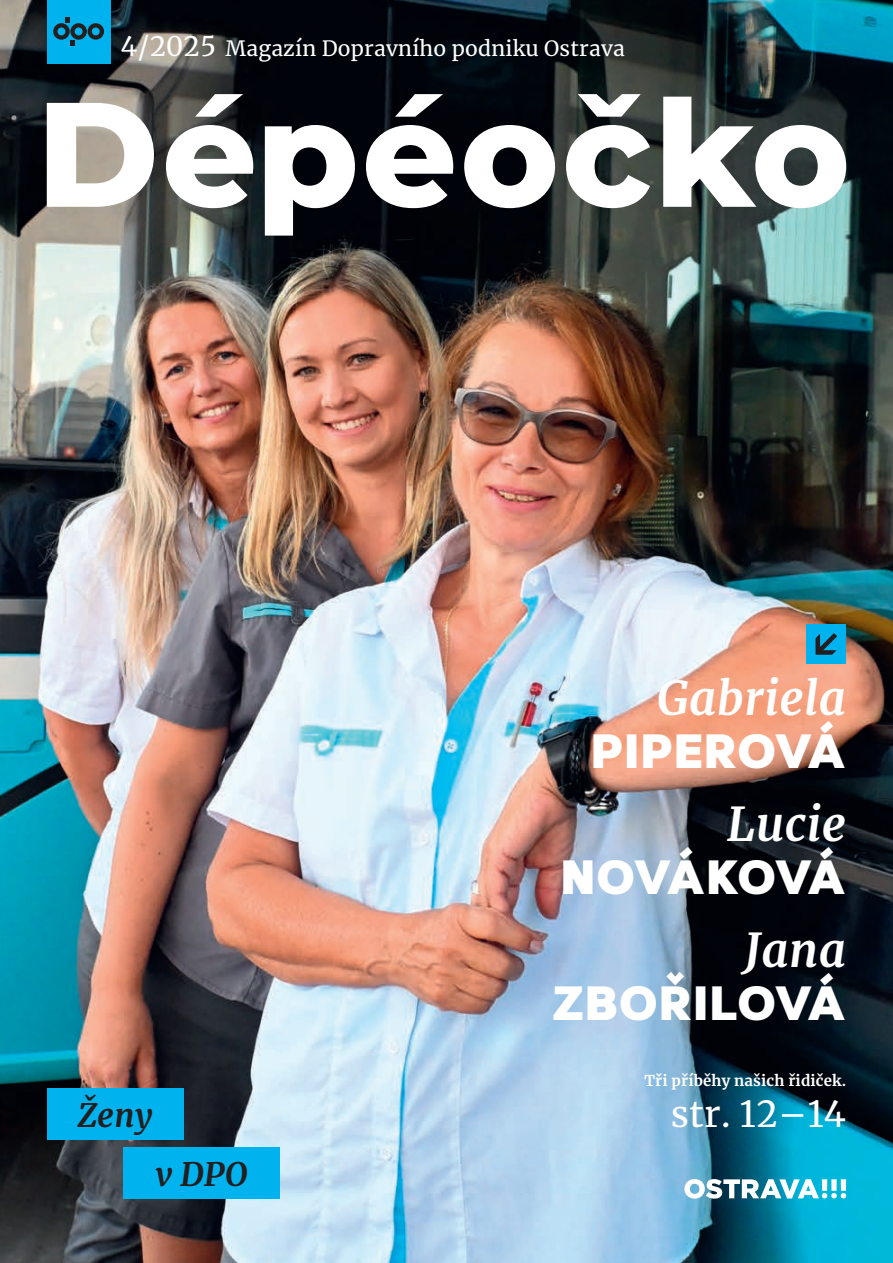
<style>
.page{position:relative;width:893px;height:1263px;background:#fff}
.page>*{position:absolute;margin:0;border:0;box-sizing:border-box;transform-origin:0 0}
.t1{font:900 48px "Corbert";letter-spacing:.01em;color:#fff}
.t2{font:900 48px "Corbert";letter-spacing:-.04em;color:#fff}
.t3{font:italic 700 46.5px "Merriweather";letter-spacing:.01em;color:#fff}
.t4{font:36px "Merriweather";letter-spacing:.01em;color:#fff}
.t5{font:italic 700 32.25px "Merriweather";letter-spacing:.01em;color:#231f20}
.t6{font:21px "Merriweather";letter-spacing:.01em;color:#fff}
.t7{font:700 15px "Merriweather";letter-spacing:.01em;color:#fff}
.s1{font-size:27px}
</style>
<div class="page">
<img style="left:0;top:0;width:893px;height:1263px">
<svg style="left:47px;top:103px;width:107px;height:104px"></svg>
<svg style="left:166px;top:94px;width:87px;height:114px"></svg>
<svg style="left:265px;top:125px;width:90px;height:111px"></svg>
<svg style="left:366px;top:94px;width:87px;height:114px"></svg>
<svg style="left:464px;top:125px;width:91px;height:83px"></svg>
<svg style="left:566px;top:94px;width:84px;height:114px"></svg>
<svg style="left:663px;top:97px;width:183px;height:111px"></svg>
<div style="left:47px;top:0;width:64px;height:63px;background:#00b3ef"></div>
<svg style="left:53px;top:17px;width:51px;height:29px"></svg>
<svg style="left:684px;top:1179px;width:162px;height:20px"></svg>
<div style="left:806px;top:624px;width:40px;height:40px;background:#00b3ef"></div>
<svg style="left:815px;top:633px;width:22px;height:22px"></svg>
<div style="left:123px;top:1148px;width:157px;height:51px;background:#00b3ef"></div>
<div style="left:47px;top:1088px;width:136px;height:51px;background:#00b3ef"></div>
<p class="t6" style="left:121px;top:34px;width:506px"><span class="s1">4/2025</span> Magazín Dopravního podniku Ostrava</p>
<h3 class="t5" style="left:78px;top:1092px;width:76px">Ženy</h3>
<h3 class="t5" style="left:155px;top:1152px;width:94px">v DPO</h3>
<h2 class="t3" style="left:657px;top:666px;width:191px">Gabriela</h2>
<h1 class="t1" style="left:591px;top:711px;width:257px">PIPEROVÁ</h1>
<h2 class="t3" style="left:727px;top:792px;width:120px">Lucie</h2>
<h1 class="t2" style="left:561px;top:837px;width:287px">NOVÁKOVÁ</h1>
<h2 class="t3" style="left:744px;top:918px;width:103px">Jana</h2>
<h1 class="t1" style="left:552px;top:963px;width:295px">ZBOŘILOVÁ</h1>
<p class="t7" style="left:644px;top:1070px;width:203px">Tři příběhy našich řidiček.</p>
<h3 class="t4" style="left:671px;top:1088px;width:177px">str. 12–14</h3>
</div>
